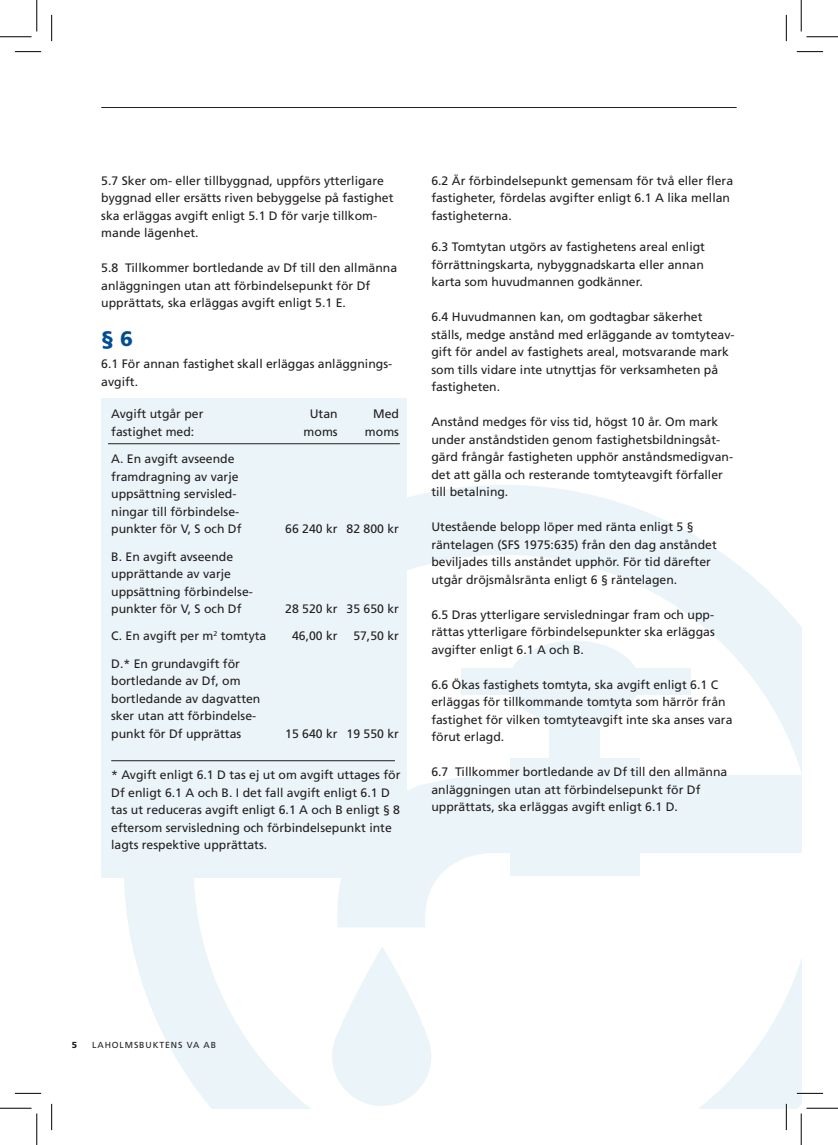
<style>
.page{position:relative;width:838px;height:1145px;background:#fff}
.page>*{position:absolute;margin:0;border:0;box-sizing:border-box;transform-origin:0 0}
.t1{font:900 21px "Frutiger LT Std";color:#014d95}
.t2{font:12.25px/17.5px "Frutiger LT Std";color:#231f20}
.t3{font:8.75px "Frutiger LT Std";letter-spacing:.1em;color:#231f20}
.t4{font:900 8.75px "Frutiger LT Std";color:#231f20}
</style>
<div class="page">
<svg style="left:124px;top:485px;width:677px;height:623px"></svg>
<svg style="left:332px;top:946px;width:104px;height:160px"></svg>
<div style="left:508px;top:641px;width:131px;height:83px;background:#ebf5f9;border-radius:50%"></div>
<svg style="left:325px;top:775px;width:476px;height:153px;fill:#ebf5f9"></svg>
<div style="left:549px;top:692px;width:50px;height:142px;background:#ebf5f9"></div>
<div style="left:510px;top:758px;width:129px;height:118px;background:#ebf5f9"></div>
<div style="left:461px;top:669px;width:229px;height:26px;background:#ebf5f9"></div>
<hr style="left:101px;top:107px;width:635px;height:1px;background:#231f20">
<div style="left:101px;top:399px;width:305px;height:479px;background:#ebf5f9"></div>
<hr style="left:108px;top:443px;width:292px;height:1px;background:#231f20">
<hr style="left:111px;top:760px;width:284px;height:1px;background:#231f20">
<hr style="left:796px;top:1092px;width:27px;height:2px;background:#fff">
<hr style="left:785px;top:1104px;width:2px;height:26px;background:#fff">
<svg style="left:15px;top:51px;width:26px;height:1px"></svg>
<svg style="left:796px;top:51px;width:27px;height:1px"></svg>
<svg style="left:15px;top:1093px;width:26px;height:1px"></svg>
<svg style="left:796px;top:1093px;width:27px;height:1px"></svg>
<svg style="left:51px;top:15px;width:1px;height:26px"></svg>
<svg style="left:51px;top:1104px;width:1px;height:26px"></svg>
<svg style="left:786px;top:15px;width:1px;height:26px"></svg>
<svg style="left:786px;top:1104px;width:1px;height:26px"></svg>
<hr style="left:0;top:36px;width:32px;height:1px;background:#000">
<hr style="left:806px;top:36px;width:31px;height:1px;background:#000">
<hr style="left:0;top:1108px;width:32px;height:1px;background:#000">
<hr style="left:806px;top:1108px;width:31px;height:1px;background:#000">
<hr style="left:36px;top:0;width:1px;height:31px;background:#000">
<hr style="left:36px;top:1113px;width:1px;height:32px;background:#000">
<hr style="left:800px;top:0;width:1px;height:31px;background:#000">
<hr style="left:800px;top:1113px;width:1px;height:32px;background:#000">
<p class="t2" style="left:101px;top:172px;width:294px">5.7 Sker om- eller tillbyggnad, uppförs ytterligare byggnad eller ersätts riven bebyggelse på fastighet ska erläggas avgift enligt 5.1 D för varje tillkom&shy;mande lägenhet.</p>
<p class="t2" style="left:101px;top:259px;width:297px">5.8 Tillkommer bortledande av Df till den allmänna anläggningen utan att förbindelsepunkt för Df upprättats, ska erläggas avgift enligt 5.1 E.</p>
<h1 class="t1" style="left:101px;top:326px;width:33px">§ 6</h1>
<p class="t2" style="left:101px;top:355px;width:292px">6.1 För annan fastighet skall erläggas anläggnings&shy;avgift.</p>
<p class="t2" style="left:111px;top:405px;width:94px">Avgift utgår per</p>
<p class="t2" style="left:310px;top:405px;width:29px">Utan</p>
<p class="t2" style="left:373px;top:405px;width:27px">Med</p>
<p class="t2" style="left:111px;top:423px;width:85px">fastighet med:</p>
<p class="t2" style="left:303px;top:423px;width:36px">moms</p>
<p class="t2" style="left:365px;top:423px;width:36px">moms</p>
<p class="t2" style="left:111px;top:450px;width:132px">A. En avgift avseende framdragning av varje uppsättning servisled&shy;ningar till förbindelse&shy;punkter för V, S och Df</p>
<p class="t2" style="left:285px;top:520px;width:115px">66 240 kr 82 800 kr</p>
<p class="t2" style="left:111px;top:548px;width:143px">B. En avgift avseende upprättande av varje uppsättning förbindelse&shy;punkter för V, S och Df</p>
<p class="t2" style="left:285px;top:600px;width:115px">28 520 kr 35 650 kr</p>
<p class="t2" style="left:111px;top:628px;width:157px">C. En avgift per m<sup>2</sup> tomtyta</p>
<p class="t2" style="left:292px;top:627px;width:47px">46,00 kr</p>
<p class="t2" style="left:353px;top:627px;width:47px">57,50 kr</p>
<p class="t2" style="left:111px;top:655px;width:151px">D.* En grundavgift för bortledande av Df, om bortledande av dagvatten sker utan att förbindelse&shy;punkt för Df upprättas</p>
<p class="t2" style="left:285px;top:725px;width:115px">15 640 kr 19 550 kr</p>
<p class="t2" style="left:111px;top:766px;width:291px">* Avgift enligt 6.1 D tas ej ut om avgift uttages för Df enligt 6.1 A och B. I det fall avgift enligt 6.1 D tas ut reduceras avgift enligt 6.1 A och B enligt § 8 eftersom servisledning och förbindelsepunkt inte lagts respektive upprättats.</p>
<p class="t2" style="left:431px;top:172px;width:303px">6.2 Är förbindelsepunkt gemensam för två eller flera fastigheter, fördelas avgifter enligt 6.1 A lika mellan fastigheterna.</p>
<p class="t2" style="left:431px;top:238px;width:275px;text-align:justify">6.3 Tomtytan utgörs av fastighetens areal enligt förrättningskarta, nybyggnadskarta eller annan karta som huvudmannen godkänner.</p>
<p class="t2" style="left:431px;top:308px;width:304px">6.4 Huvudmannen kan, om godtagbar säkerhet ställs, medge anstånd med erläggande av tomtyteav&shy;gift för andel av fastighets areal, motsvarande mark som tills vidare inte utnyttjas för verksamheten på fastigheten.</p>
<p class="t2" style="left:431px;top:413px;width:303px">Anstånd medges för viss tid, högst 10 år. Om mark under anståndstiden genom fastighetsbildningsåt&shy;gärd frångår fastigheten upphör anståndsmedigvan&shy;det att gälla och resterande tomtyteavgift förfaller till betalning.</p>
<p class="t2" style="left:431px;top:518px;width:287px">Utestående belopp löper med ränta enligt 5 § räntelagen (SFS 1975:635) från den dag anståndet beviljades tills anståndet upphör. För tid därefter utgår dröjsmålsränta enligt 6 § räntelagen.</p>
<p class="t2" style="left:431px;top:606px;width:285px;text-align:justify">6.5 Dras ytterligare servisledningar fram och upp&shy;rättas ytterligare förbindelsepunkter ska erläggas avgifter enligt 6.1 A och B.</p>
<p class="t2" style="left:431px;top:676px;width:302px">6.6 Ökas fastighets tomtyta, ska avgift enligt 6.1 C erläggas för tillkommande tomtyta som härrör från fastighet för vilken tomtyteavgift inte ska anses vara förut erlagd.</p>
<p class="t2" style="left:431px;top:763px;width:297px">6.7 Tillkommer bortledande av Df till den allmänna anläggningen utan att förbindelsepunkt för Df upprättats, ska erläggas avgift enligt 6.1 D.</p>
<p class="t4" style="left:72px;top:1040px;width:7px">5</p>
<p class="t3" style="left:92px;top:1040px;width:125px">LAHOLMSBUKTENS VA AB</p>
</div>
